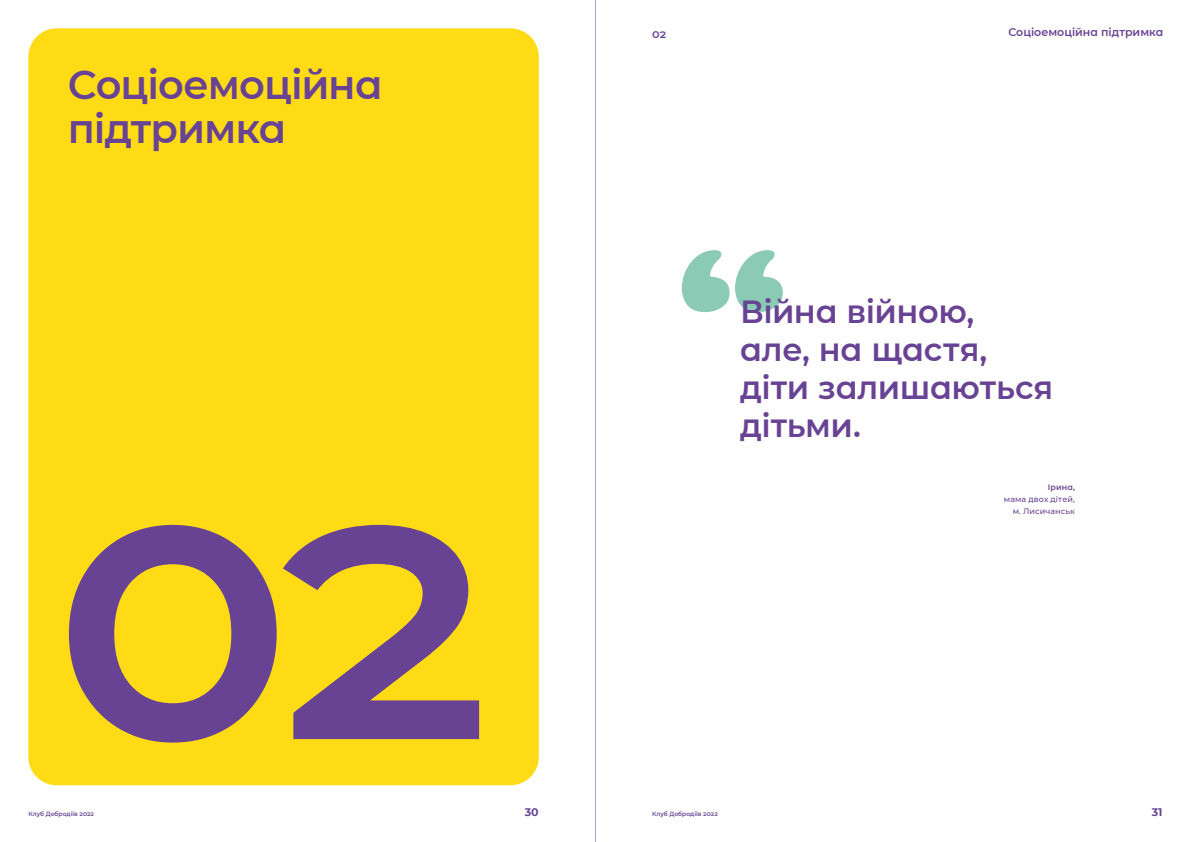
<style>
.page{position:relative;width:1191px;height:842px;background:#fff}
.page>*{position:absolute;margin:0;border:0;box-sizing:border-box;transform-origin:0 0}
.t1{font:600 351px "Montserrat";color:#684394}
.t2{font:600 40px "Montserrat";letter-spacing:-.025em;color:#684394}
.t3{font:600 32px "Montserrat";letter-spacing:-.01em;color:#684394}
.t4{font:600 11px "Montserrat";color:#684394}
.t5{font:700 11px "Montserrat";color:#684394}
.t6{font:500 8px/12px "Montserrat";letter-spacing:.01em;color:#684394;text-align:right}
.t7{font:600 6px "Montserrat";color:#684394}
.s1{font-weight:600}
</style>
<div class="page">
<hr style="left:595px;top:0;width:1px;height:842px;background:#684394">
<div style="left:28px;top:28px;width:511px;height:757px;background:#ffdb16;border-radius:28px"></div>
<svg style="left:681px;top:250px;width:102px;height:62px"></svg>
<p class="t2" style="left:68px;top:56px;width:316px">Соціоемоційна</p>
<p class="t2" style="left:68px;top:100px;width:220px">підтримка</p>
<p class="t4" style="left:652px;top:26px;width:15px">02</p>
<p class="t4" style="left:1008px;top:24px;width:156px">Соціоемоційна підтримка</p>
<p class="t1" style="left:53px;top:366px;width:454px">02</p>
<p class="t7" style="left:29px;top:810px;width:67px">Клуб Добродіїв 2022</p>
<p class="t3" style="left:740px;top:289px;width:236px">Війна війною,</p>
<p class="t3" style="left:740px;top:327px;width:249px">але, на щастя,</p>
<p class="t3" style="left:740px;top:365px;width:315px">діти залишаються</p>
<p class="t3" style="left:740px;top:403px;width:122px">дітьми.</p>
<p class="t6" style="left:1003px;top:480px;width:73px"><span class="s1">Ірина,<br></span>мама двох дітей,</p>
<p class="t6" style="left:1012px;top:504px;width:64px">м. Лисичанськ</p>
<p class="t5" style="left:525px;top:804px;width:15px">30</p>
<p class="t7" style="left:652px;top:810px;width:67px">Клуб Добродіїв 2022</p>
<p class="t5" style="left:1151px;top:804px;width:12px">31</p>
</div>
